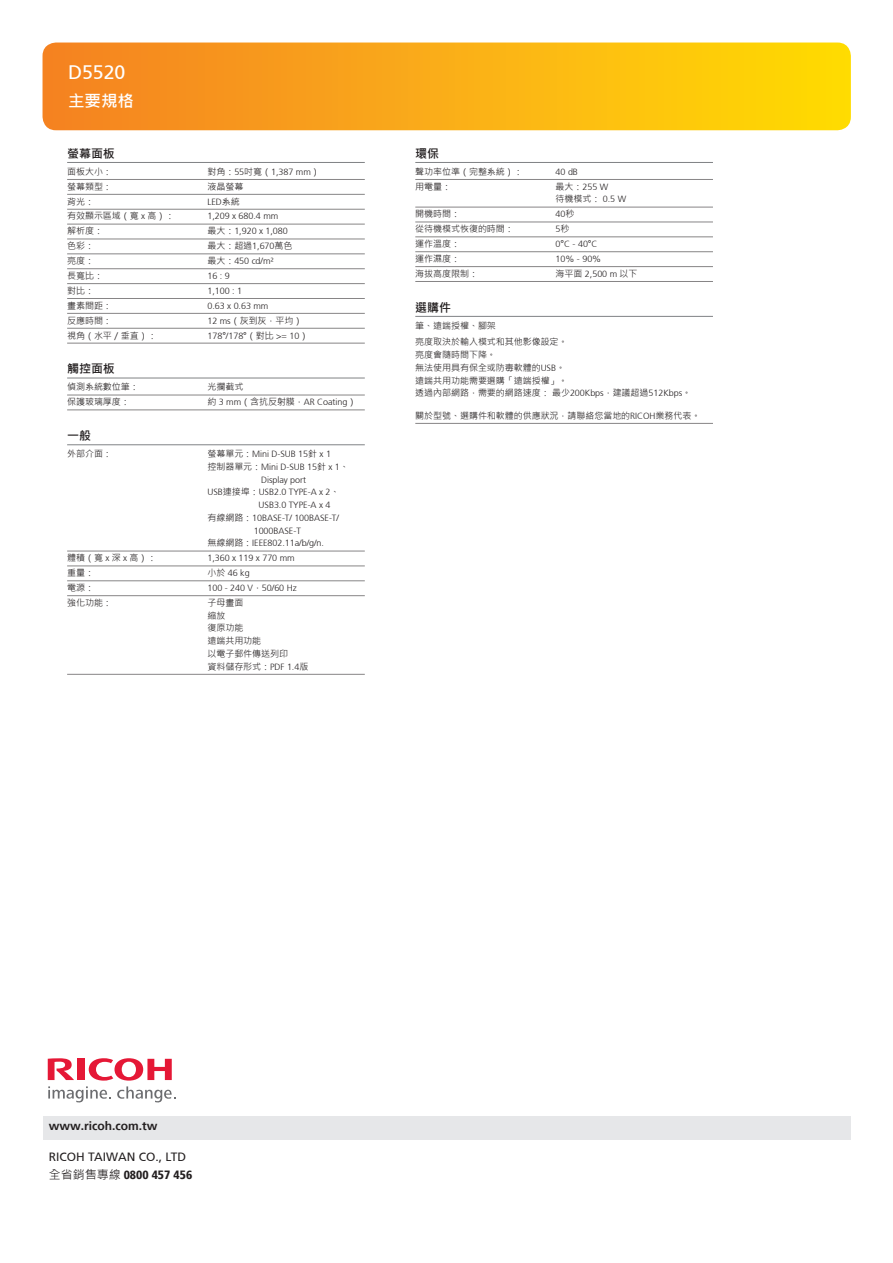
<style>
.page{position:relative;width:893px;height:1263px;background:#fff}
.page>*{position:absolute;margin:0;border:0;box-sizing:border-box;transform-origin:0 0}
.t1{font:19.5px "Frutiger 55 Roman";color:#fff}
.t2{font:700 16.5px "Microsoft Jheng Hei";color:#fff}
.t3{font:12px "Frutiger 55 Roman";color:#231f20}
.t4{font:700 12px "Frutiger 65";color:#231f20}
.t5{font:900 condensed 12px "Frutiger 77";color:#231f20}
.t6{font:700 12px "Microsoft Jheng Hei";letter-spacing:-.005em;color:#231f20}
.t7{font:9px/12.8px "Microsoft Jheng Hei";letter-spacing:-.005em;color:#231f20}
.t8{font:300 9px "Frutiger 45";letter-spacing:-.005em;color:#231f20}
.s1{font-family:"Microsoft Jheng Hei";font-weight:400}
.s2{font-family:"Frutiger 45";font-weight:300}
.s3{font-family:"Microsoft Jheng Hei";font-weight:400;font-stretch:normal}
</style>
<div class="page">
<div style="left:43px;top:1116px;width:807px;height:23px;background:#e6e7e9"></div>
<svg style="left:89px;top:1058px;width:83px;height:22px"></svg>
<div style="left:77px;top:1059px;width:8px;height:21px;background:#e51836"></div>
<svg style="left:48px;top:1058px;width:26px;height:22px"></svg>
<svg style="left:48px;top:1086px;width:63px;height:16px"></svg>
<svg style="left:117px;top:1086px;width:59px;height:16px"></svg>
<svg style="left:43px;top:43px;width:808px;height:87px;background:#faae15"></svg>
<hr style="left:67px;top:162px;width:298px;height:1px;background:#808285">
<hr style="left:67px;top:179px;width:298px;height:1px;background:#878586">
<hr style="left:67px;top:194px;width:298px;height:1px;background:#878586">
<hr style="left:67px;top:209px;width:298px;height:1px;background:#878586">
<hr style="left:67px;top:224px;width:298px;height:1px;background:#878586">
<hr style="left:67px;top:239px;width:298px;height:1px;background:#878586">
<hr style="left:67px;top:253px;width:298px;height:1px;background:#878586">
<hr style="left:67px;top:268px;width:298px;height:1px;background:#878586">
<hr style="left:67px;top:283px;width:298px;height:1px;background:#878586">
<hr style="left:67px;top:298px;width:298px;height:1px;background:#878586">
<hr style="left:67px;top:313px;width:298px;height:1px;background:#878586">
<hr style="left:67px;top:328px;width:298px;height:1px;background:#878586">
<hr style="left:67px;top:343px;width:298px;height:1px;background:#878586">
<hr style="left:67px;top:378px;width:298px;height:1px;background:#808285">
<hr style="left:67px;top:395px;width:298px;height:1px;background:#878586">
<hr style="left:67px;top:409px;width:298px;height:1px;background:#878586">
<hr style="left:67px;top:444px;width:298px;height:1px;background:#808285">
<hr style="left:67px;top:551px;width:298px;height:1px;background:#878586">
<hr style="left:67px;top:565px;width:298px;height:1px;background:#878586">
<hr style="left:67px;top:580px;width:298px;height:1px;background:#878586">
<hr style="left:67px;top:595px;width:298px;height:1px;background:#878586">
<hr style="left:67px;top:674px;width:298px;height:1px;background:#878586">
<hr style="left:415px;top:162px;width:298px;height:1px;background:#808285">
<hr style="left:415px;top:179px;width:298px;height:1px;background:#878586">
<hr style="left:415px;top:207px;width:298px;height:1px;background:#878586">
<hr style="left:415px;top:222px;width:298px;height:1px;background:#878586">
<hr style="left:415px;top:236px;width:298px;height:1px;background:#878586">
<hr style="left:415px;top:251px;width:298px;height:1px;background:#878586">
<hr style="left:415px;top:266px;width:298px;height:1px;background:#878586">
<hr style="left:415px;top:281px;width:298px;height:1px;background:#878586">
<hr style="left:415px;top:316px;width:298px;height:1px;background:#808285">
<hr style="left:415px;top:423px;width:298px;height:1px;background:#878586">
<h1 class="t1" style="left:68px;top:61px;width:59px">D5520</h1>
<h2 class="t2" style="left:68px;top:91px;width:67px">主要規格</h2>
<h3 class="t6" style="left:67px;top:146px;width:49px">螢幕面板</h3>
<p class="t7" style="left:67px;top:165px;width:46px">面板大小：</p>
<p class="t8" style="left:207px;top:167px;width:114px"><span class="s1">對角：</span>55<span class="s1">吋寬（</span>1,387 mm<span class="s1">）</span></p>
<p class="t7" style="left:67px;top:180px;width:46px">螢幕類型：</p>
<p class="t7" style="left:207px;top:180px;width:37px">液晶螢幕</p>
<p class="t7" style="left:67px;top:195px;width:28px">背光：</p>
<p class="t8" style="left:207px;top:196px;width:34px">LED<span class="s1">系統</span></p>
<p class="t7" style="left:67px;top:210px;width:109px">有效顯示區域（寬 <span class="s2">x</span> 高）：</p>
<p class="t8" style="left:207px;top:211px;width:72px">1,209 x 680.4 mm</p>
<p class="t7" style="left:67px;top:225px;width:37px">解析度：</p>
<p class="t8" style="left:207px;top:226px;width:82px"><span class="s1">最大：</span>1,920 x 1,080</p>
<p class="t7" style="left:67px;top:240px;width:28px">色彩：</p>
<p class="t7" style="left:207px;top:240px;width:87px">最大：超過<span class="s2">1,670</span>萬色</p>
<p class="t7" style="left:67px;top:254px;width:28px">亮度：</p>
<p class="t8" style="left:207px;top:256px;width:68px"><span class="s1">最大：</span>450 cd/m²</p>
<p class="t7" style="left:67px;top:269px;width:37px">長寬比：</p>
<p class="t8" style="left:207px;top:271px;width:24px">16:9</p>
<p class="t7" style="left:67px;top:284px;width:28px">對比：</p>
<p class="t8" style="left:207px;top:286px;width:36px">1,100 : 1</p>
<p class="t7" style="left:67px;top:299px;width:46px">畫素間距：</p>
<p class="t8" style="left:207px;top:301px;width:62px">0.63 x 0.63 mm</p>
<p class="t7" style="left:67px;top:314px;width:46px">反應時間：</p>
<p class="t7" style="left:207px;top:314px;width:96px"><span class="s2">12 ms</span>（灰到灰，平均）</p>
<p class="t7" style="left:67px;top:329px;width:91px">視角（水平／垂直）：</p>
<p class="t8" style="left:207px;top:330px;width:102px">178<span class="s1">°</span>/178<span class="s1">°（對比</span> &gt;= 10<span class="s1">）</span></p>
<h3 class="t6" style="left:67px;top:361px;width:49px">觸控面板</h3>
<p class="t7" style="left:67px;top:381px;width:73px">偵測系統數位筆：</p>
<p class="t7" style="left:207px;top:381px;width:37px">光攔截式</p>
<p class="t7" style="left:67px;top:396px;width:64px">保護玻璃厚度：</p>
<p class="t8" style="left:207px;top:397px;width:150px"><span class="s1">約</span> 3 mm<span class="s1">（含抗反射膜，</span>AR Coating<span class="s1">）</span></p>
<h3 class="t6" style="left:67px;top:428px;width:25px">一般</h3>
<p class="t7" style="left:67px;top:447px;width:46px">外部介面：</p>
<p class="t8" style="left:207px;top:449px;width:125px"><span class="s1">螢幕單元：</span>Mini D-SUB 15<span class="s1">針</span> x 1</p>
<p class="t8" style="left:207px;top:462px;width:143px"><span class="s1">控制器單元：</span>Mini D-SUB 15<span class="s1">針</span> x 1<span class="s1">、</span></p>
<p class="t8" style="left:261px;top:474px;width:47px">Display port</p>
<p class="t8" style="left:207px;top:487px;width:133px">USB<span class="s1">連接埠：</span>USB2.0 TYPE-A x 2<span class="s1">、</span></p>
<p class="t8" style="left:259px;top:500px;width:73px">USB3.0 TYPE-A x 4</p>
<p class="t8" style="left:207px;top:513px;width:133px"><span class="s1">有線網路：</span>10BASE-T/ 100BASE-T/</p>
<p class="t8" style="left:254px;top:525px;width:49px">1000BASE-T</p>
<p class="t8" style="left:207px;top:538px;width:118px"><span class="s1">無線網路：</span>IEEE802.11a/b/g/n.</p>
<p class="t7" style="left:67px;top:552px;width:91px">體積（寬 <span class="s2">x</span> 深 <span class="s2">x</span> 高）：</p>
<p class="t8" style="left:207px;top:553px;width:89px">1,360 x 119 x 770 mm</p>
<p class="t7" style="left:67px;top:566px;width:28px">重量：</p>
<p class="t8" style="left:207px;top:568px;width:44px"><span class="s1">小於</span> 46 kg</p>
<p class="t7" style="left:67px;top:581px;width:28px">電源：</p>
<p class="t8" style="left:207px;top:583px;width:91px">100 - 240 V<span class="s1">，</span>50/60 Hz</p>
<p class="t7" style="left:67px;top:596px;width:46px">強化功能：</p>
<p class="t7" style="left:207px;top:596px;width:102px">子母畫面<br>縮放<br>復原功能<br>遠端共用功能<br>以電子郵件傳送列印<br>資料儲存形式：<span class="s2">PDF 1.4</span>版</p>
<h3 class="t6" style="left:415px;top:146px;width:25px">環保</h3>
<p class="t7" style="left:415px;top:165px;width:109px">聲功率位準（完整系統）：</p>
<p class="t8" style="left:556px;top:167px;width:24px">40 dB</p>
<p class="t7" style="left:415px;top:180px;width:37px">用電量：</p>
<p class="t8" style="left:556px;top:181px;width:54px"><span class="s1">最大：</span>255 W</p>
<p class="t7" style="left:556px;top:193px;width:72px">待機模式： <span class="s2">0.5 W</span></p>
<p class="t7" style="left:415px;top:208px;width:46px">開機時間：</p>
<p class="t8" style="left:556px;top:209px;width:20px">40<span class="s1">秒</span></p>
<p class="t7" style="left:415px;top:223px;width:100px">從待機模式恢復的時間：</p>
<p class="t8" style="left:556px;top:224px;width:15px">5<span class="s1">秒</span></p>
<p class="t7" style="left:415px;top:237px;width:46px">運作溫度：</p>
<p class="t8" style="left:556px;top:239px;width:43px">0<span class="s1">°</span>C - 40<span class="s1">°</span>C</p>
<p class="t7" style="left:415px;top:252px;width:46px">運作濕度：</p>
<p class="t8" style="left:556px;top:254px;width:47px">10% - 90%</p>
<p class="t7" style="left:415px;top:267px;width:64px">海拔高度限制：</p>
<p class="t8" style="left:556px;top:269px;width:83px"><span class="s1">海平面</span> 2,500 m <span class="s1">以下</span></p>
<h3 class="t6" style="left:415px;top:300px;width:37px">選購件</h3>
<p class="t7" style="left:415px;top:317px;width:154px;line-height:16.5px">筆、遠端授權、腳架<br>亮度取決於輸入模式和其他影像設定。</p>
<p class="t7" style="left:415px;top:348px;width:277px">亮度會隨時間下降。<br>無法使用具有保全或防毒軟體的<span class="s2">USB</span>。<br>遠端共用功能需要選購「遠端授權」。<br>透過內部網路，需要的網路速度：最少<span class="s2">200Kbps</span>，建議超過<span class="s2">512Kbps</span>。</p>
<p class="t7" style="left:415px;top:409px;width:287px">關於型號、選購件和軟體的供應狀況，請聯絡您當地的<span class="s2">RICOH</span>業務代表。</p>
<h3 class="t4" style="left:49px;top:1119px;width:110px">www.ricoh.com.tw</h3>
<h3 class="t3" style="left:49px;top:1149px;width:139px">RICOH TAIWAN CO., LTD</h3>
<h3 class="t5" style="left:49px;top:1167px;width:145px"><span class="s3">全省銷售專線</span> 0800 457 456</h3>
</div>
